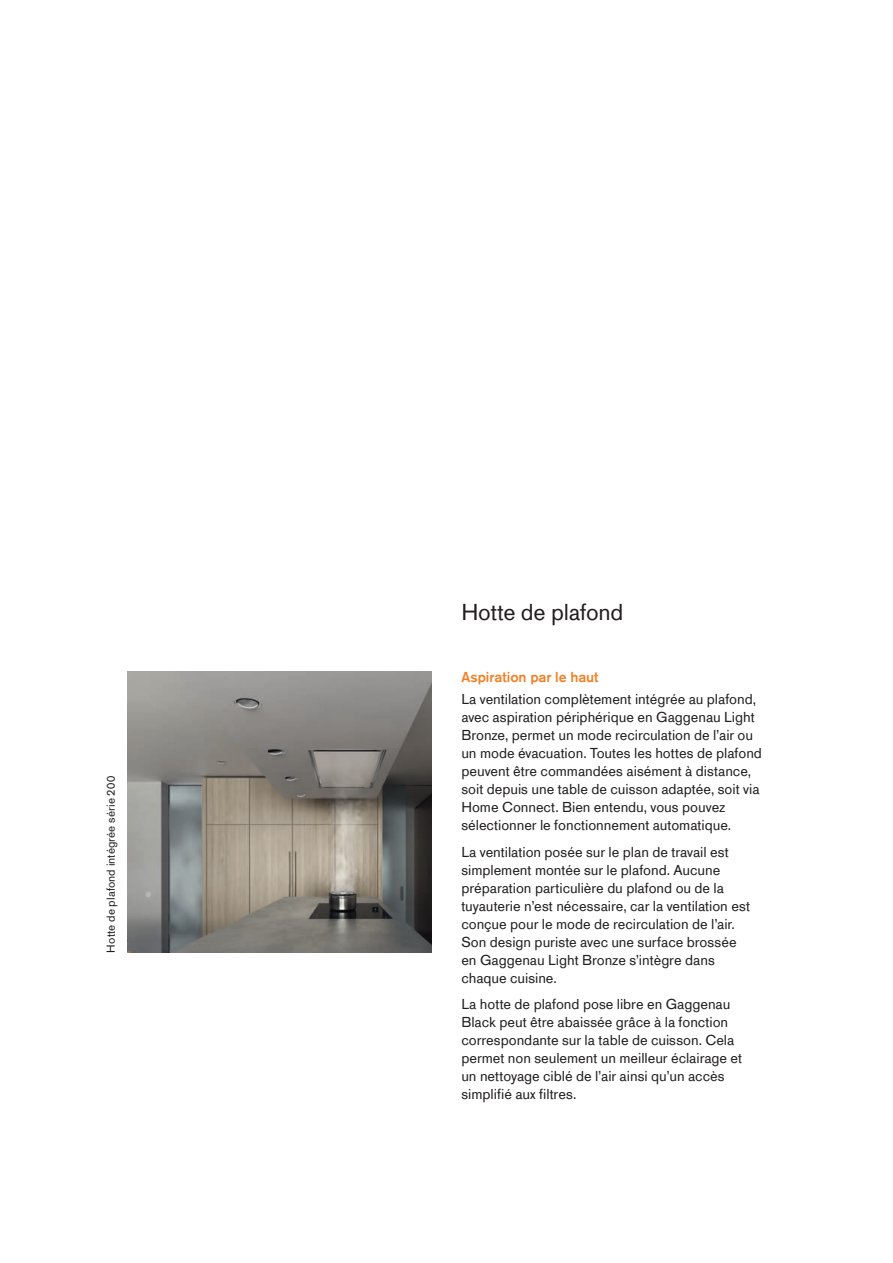
<style>
.page{position:relative;width:893px;height:1263px;background:#fff}
.page>*{position:absolute;margin:0;border:0;box-sizing:border-box;transform-origin:0 0}
.t1{font:24px "Gaggenau";letter-spacing:-.01em;color:#231f20}
.t2{font:15px/18px "Gaggenau";letter-spacing:-.005em;color:#231f20}
.t3{font:700 15px "Gaggenau";letter-spacing:-.005em;color:#f48026}
.t4{font:12px "Gaggenau";letter-spacing:.005em;color:#231f20}
</style>
<div class="page">
<img style="left:128px;top:672px;width:304px;height:280px">
<p class="t4" style="left:104px;top:952px;width:178px;rotate:-90deg">Hotte de plafond intégrée série 200</p>
<h1 class="t1" style="left:461px;top:597px;width:163px">Hotte de plafond</h1>
<p class="t3" style="left:461px;top:668px;width:139px">Aspiration par le haut</p>
<p class="t2" style="left:461px;top:690px;width:302px">La ventilation complètement intégrée au plafond, avec aspiration périphérique en Gaggenau Light Bronze, permet un mode recirculation de l’air ou un mode évacuation. Toutes les hottes de plafond peuvent être commandées aisément à distance, soit depuis une table de cuisson adaptée, soit via Home Connect. Bien entendu, vous pouvez sélectionner le fonctionnement automatique.</p>
<p class="t2" style="left:461px;top:842px;width:290px">La ventilation posée sur le plan de travail est simplement montée sur le plafond. Aucune préparation particulière du plafond ou de la tuyauterie n’est nécessaire, car la ventilation est conçue pour le mode de recirculation de l’air.<br>Son design puriste avec une surface brossée en Gaggenau Light Bronze s’intègre dans chaque cuisine.</p>
<p class="t2" style="left:461px;top:995px;width:282px">La hotte de plafond pose libre en Gaggenau Black peut être abaissée grâce à la fonction correspondante sur la table de cuisson. Cela permet non seulement un meilleur éclairage et un nettoyage ciblé de l’air ainsi qu’un accès simplifié aux filtres.</p>
</div>
